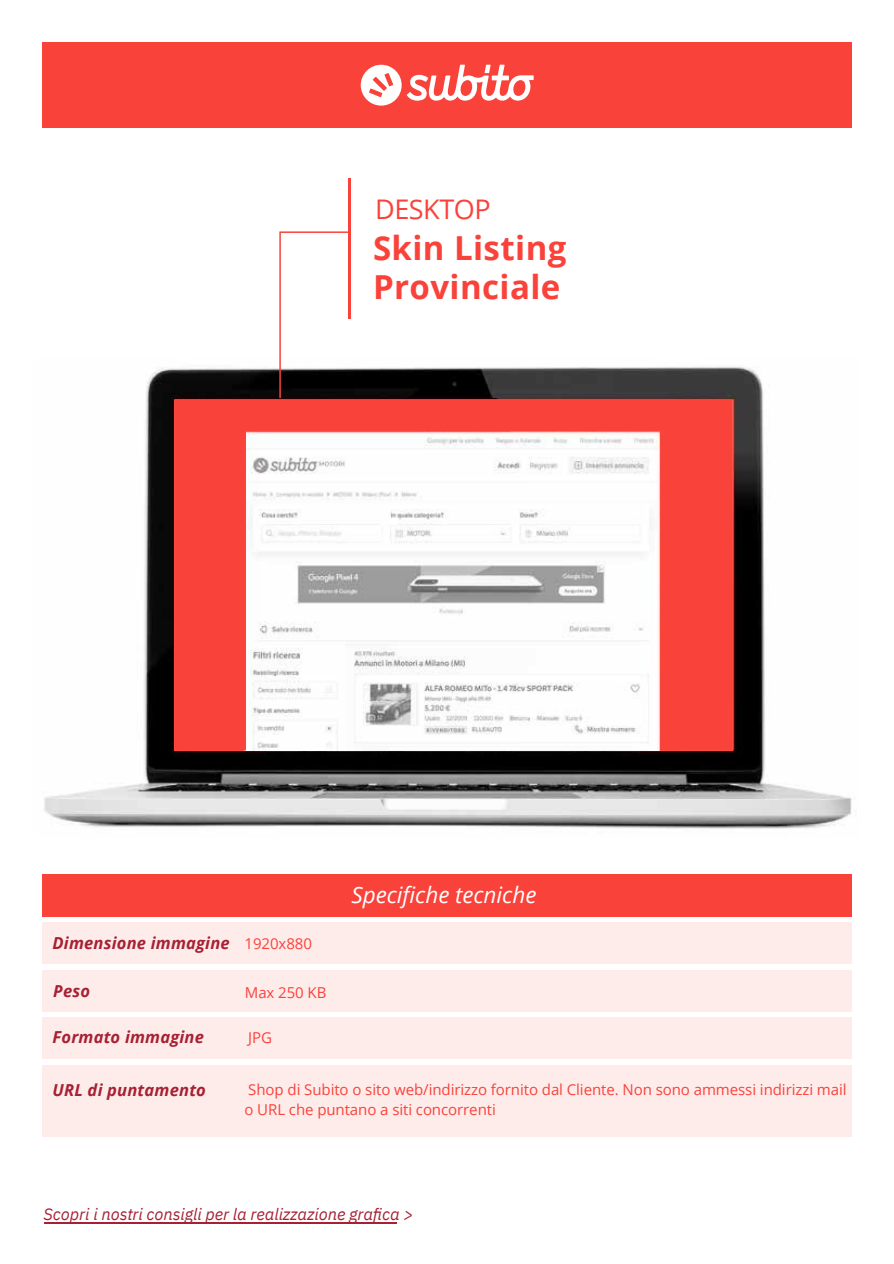
<style>
.page{position:relative;width:894px;height:1264px;background:#fff}
.page>*{position:absolute;margin:0;border:0;box-sizing:border-box;transform-origin:0 0}
.t1{font:700 33px/39.5px "Open Sans";letter-spacing:.01em;color:#f9423a}
.t2{font:27px "Open Sans";letter-spacing:-.02em;color:#f9423a}
.t3{font:italic 22.5px "Open Sans";color:#fff}
.t4{font:italic 700 16.5px "Open Sans";letter-spacing:.01em;color:#a62133}
.t5{font:italic 16.5px "IBM Plex Sans";letter-spacing:-.005em;color:#a62133}
.t6{font:15px/20.2px "Open Sans";letter-spacing:-.005em;color:#f9423a}
.s1{font-weight:400;font-style:normal;font-size:15px;color:#f9423a}
</style>
<div class="page">
<div style="left:43px;top:43px;width:808px;height:85px;background:#f9423a"></div>
<svg style="left:360px;top:65px;width:173px;height:41px"></svg>
<img style="left:44px;top:366px;width:808px;height:463px">
<hr style="left:348px;top:179px;width:2px;height:139px;background:#f9423a">
<svg style="left:279px;top:231px;width:70px;height:167px"></svg>
<hr style="left:44px;top:1222px;width:352px;height:1px;background:#a62133">
<svg style="left:174px;top:399px;width:557px;height:351px"></svg>
<div style="left:43px;top:980px;width:808px;height:41px;background:linear-gradient(to right,#fff,#fff)"></div>
<svg style="left:43px;top:916px;width:808px;height:1px"></svg>
<div style="left:43px;top:1075px;width:808px;height:61px;background:#feeceb"></div>
<div style="left:43px;top:922px;width:808px;height:41px;background:#feeceb"></div>
<div style="left:43px;top:970px;width:808px;height:41px;background:#feeceb"></div>
<div style="left:43px;top:1017px;width:808px;height:41px;background:#feeceb"></div>
<div style="left:43px;top:874px;width:808px;height:42px;background:#f9423a"></div>
<div style="left:43px;top:1065px;width:808px;height:61px;background:#feeceb"></div>
<h2 class="t2" style="left:375px;top:190px;width:117px">DESKTOP</h2>
<h1 class="t1" style="left:373px;top:227px;width:195px">Skin Listing<br>Provinciale</h1>
<p class="t4" style="left:53px;top:931px;width:261px">Dimensione immagine <span class="s1">1920x880</span></p>
<p class="t4" style="left:53px;top:978px;width:38px">Peso</p>
<p class="t6" style="left:245px;top:981px;width:83px">Max 250 KB</p>
<h3 class="t3" style="left:351px;top:878px;width:186px">Specifiche tecniche</h3>
<p class="t4" style="left:53px;top:1025px;width:153px">Formato immagine</p>
<p class="t6" style="left:248px;top:1026px;width:25px">JPG</p>
<p class="t6" style="left:244px;top:1078px;width:603px">Shop di Subito o sito web/indirizzo fornito dal Cliente. Non sono ammessi indirizzi mail o URL che puntano a siti concorrenti</p>
<p class="t4" style="left:53px;top:1078px;width:155px">URL di puntamento</p>
<p class="t5" style="left:44px;top:1203px;width:371px">Scopri i nostri consigli per la realizzazione grafica &gt;</p>
</div>
